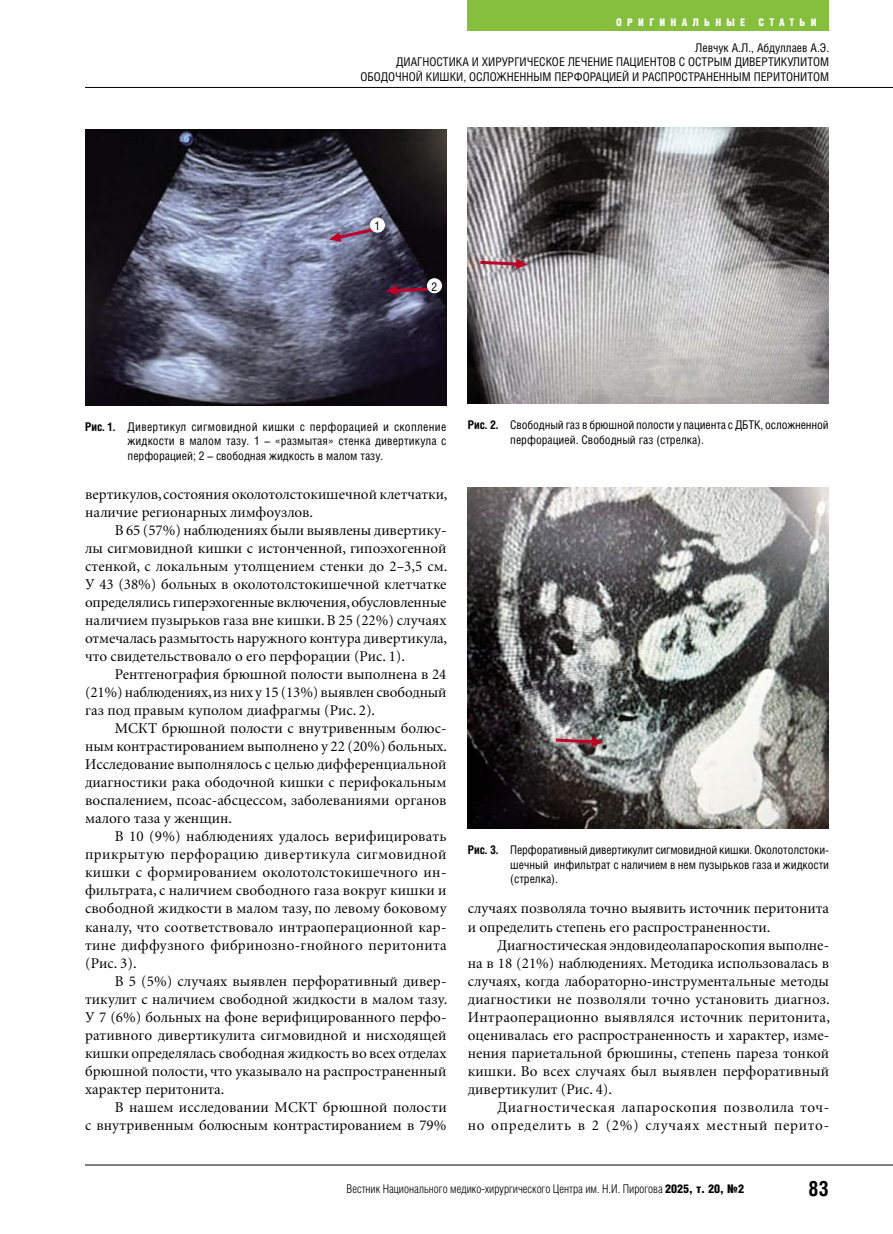
<style>
.page{position:relative;width:893px;height:1234px;background:#fff}
.page>*{position:absolute;margin:0;border:0;box-sizing:border-box;transform-origin:0 0}
.t1{font:700 21px "Helios Cond";color:#000}
.main_text{font:15px/18px "Minion Cyr";color:#000;text-align:justify}
.main_text-2{font:15px/18px "Minion Cyr";letter-spacing:.04em;color:#000;text-align:right}
.ris_name{font:12px/14.4px "Helios Cond";color:#000;text-align:justify}
.t2{font:300 12px "Helios Cond";color:#000}
.t3{font:900 10.5px "Helios Cond";letter-spacing:.5em;color:#fff}
.s1{font-weight:700}
.s2{font-weight:900}
</style>
<div class="page">
<hr style="left:85px;top:1164px;width:808px;height:1px;background:#000">
<hr style="left:85px;top:87px;width:808px;height:1px;background:#000">
<div style="left:468px;top:0;width:361px;height:30px;background:#86be3d"></div>
<img style="left:85px;top:129px;width:361px;height:276px">
<svg style="left:328px;top:224px;width:48px;height:20px"></svg>
<div style="left:370px;top:217px;width:15px;height:15px;background:#fff;border-radius:50%"></div>
<svg style="left:385px;top:284px;width:48px;height:12px"></svg>
<div style="left:427px;top:278px;width:15px;height:15px;background:#fff;border-radius:50%"></div>
<img style="left:468px;top:128px;width:361px;height:275px">
<svg style="left:480px;top:257px;width:48px;height:12px"></svg>
<img style="left:468px;top:488px;width:361px;height:340px">
<svg style="left:556px;top:735px;width:47px;height:12px"></svg>
<p class="t3" style="left:616px;top:16px;width:130px">ОРИГИНАЛЬНЫЕ</p>
<p class="t3" style="left:758px;top:16px;width:60px">СТАТЬИ</p>
<p class="ris_name" style="left:360px;top:40px;width:470px;text-align:right">Левчук А.Л., Абдуллаев А.Э.<br>ДИАГНОСТИКА И ХИРУРГИЧЕСКОЕ ЛЕЧЕНИЕ ПАЦИЕНТОВ С ОСТРЫМ ДИВЕРТИКУЛИТОМ<br>ОБОДОЧНОЙ КИШКИ, ОСЛОЖНЕННЫМ ПЕРФОРАЦИЕЙ И РАСПРОСТРАНЕННЫМ ПЕРИТОНИТОМ</p>
<p class="ris_name" style="left:375px;top:218px;width:7px">1</p>
<p class="ris_name" style="left:432px;top:279px;width:7px">2</p>
<p class="ris_name" style="left:128px;top:419px;width:320px;text-indent:-43px"><span class="s1">Рис. 1.</span> Дивертикул сигмовидной кишки с перфорацией и скопление жидкости в малом тазу. 1 – «размытая» стенка дивертикула с перфорацией; 2 – свободная жидкость в малом тазу.</p>
<p class="main_text" style="left:85px;top:485px;width:364px">вертикулов, состояния околотолстокишечной клетчатки, наличие регионарных лимфоузлов.</p>
<p class="main_text" style="left:85px;top:521px;width:364px;text-indent:30px">В 65 (57%) наблюдениях были выявлены дивертику&shy;лы сигмовидной кишки с истонченной, гипоэхогенной стенкой, с локальным утолщением стенки до 2–3,5 см.<br>У 43 (38%) больных в околотолстокишечной клетчатке определялись гиперэхогенные включения, обусловленные наличием пузырьков газа вне кишки. В 25 (22%) случаях отмечалась размытость наружного контура дивертикула, что свидетельствовало о его перфорации (Рис. 1).</p>
<p class="main_text" style="left:85px;top:665px;width:363px;text-indent:30px">Рентгенография брюшной полости выполнена в 24 (21%) наблюдениях, из них у 15 (13%) выявлен свободный газ под правым куполом диафрагмы (Рис. 2).</p>
<p class="main_text" style="left:85px;top:719px;width:364px;text-indent:30px">МСКТ брюшной полости с внутривенным болюс&shy;ным контрастированием выполнено у 22 (20%) больных.<br>Исследование выполнялось с целью дифференциальной диагностики рака ободочной кишки с перифокальным воспалением, псоас-абсцессом, заболеваниями органов малого таза у женщин.</p>
<p class="main_text" style="left:85px;top:827px;width:363px;text-indent:30px">В 10 (9%) наблюдениях удалось верифицировать прикрытую перфорацию дивертикула сигмовидной кишки с формированием околотолстокишечного ин&shy;фильтрата, с наличием свободного газа вокруг кишки и свободной жидкости в малом тазу, по левому боковому каналу, что соответствовало интраоперационной кар&shy;тине диффузного фибринозно-гнойного перитонита (Рис. 3).</p>
<p class="main_text" style="left:85px;top:971px;width:364px;text-indent:30px">В 5 (5%) случаях выявлен перфоративный дивер&shy;тикулит с наличием свободной жидкости в малом тазу.<br>У 7 (6%) больных на фоне верифицированного перфо&shy;ративного дивертикулита сигмовидной и нисходящей кишки определялась свободная жидкость во всех отделах брюшной полости, что указывало на распространенный характер перитонита.</p>
<p class="main_text" style="left:85px;top:1097px;width:363px;text-align:right">В нашем исследовании МСКТ брюшной полости<br>с внутривенным болюсным контрастированием в 79%</p>
<p class="ris_name" style="left:510px;top:417px;width:320px;text-indent:-43px"><span class="s1">Рис. 2.</span> Свободный газ в брюшной полости у пациента с ДБТК, осложненной перфорацией. Свободный газ (стрелка).</p>
<p class="ris_name" style="left:510px;top:842px;width:320px;text-indent:-43px"><span class="s1">Рис. 3.</span> Перфоративный дивертикулит сигмовидной кишки. Околотолстоки&shy;шечный инфильтрат с наличием в нем пузырьков газа и жидкости (стрелка).</p>
<p class="main_text" style="left:468px;top:899px;width:363px">случаях позволяла точно выявить источник перитонита и определить степень его распространенности.</p>
<p class="main_text" style="left:468px;top:935px;width:364px;text-indent:30px">Диагностическая эндовидеолапароскопия выполне&shy;на в 18 (21%) наблюдениях. Методика использовалась в случаях, когда лабораторно-инструментальные методы диагностики не позволяли точно установить диагноз.<br>Интраоперационно выявлялся источник перитонита, оценивалась его распространенность и характер, изме&shy;нения париетальной брюшины, степень пареза тонкой кишки. Во всех случаях был выявлен перфоративный дивертикулит (Рис. 4).</p>
<p class="main_text-2" style="left:468px;top:1097px;width:363px">Диагностическая лапароскопия позволила точ-<br>но определить в 2 (2%) случаях местный перито-</p>
<p class="t2" style="left:346px;top:1181px;width:399px">Вестник Национального медико-хирургического Центра им. Н.И. Пирогова <span class="s2">2025, т. 20, №2</span></p>
<h1 class="t1" style="left:808px;top:1175px;width:23px">83</h1>
</div>
